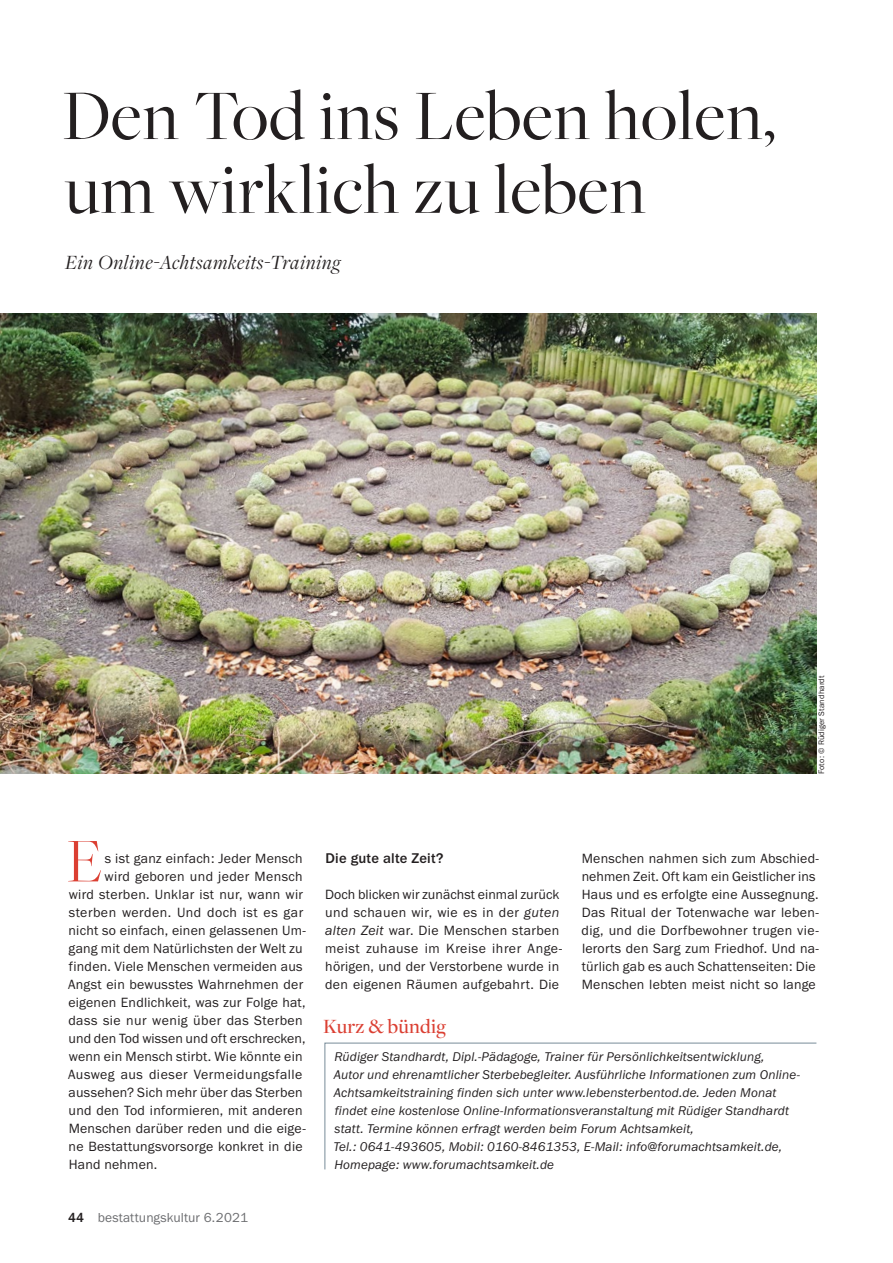
<style>
.page{position:relative;width:893px;height:1263px;background:#fff}
.page>*{position:absolute;margin:0;border:0;box-sizing:border-box;transform-origin:0 0}
.t1{font:73.8px/73.8px "Freight Big Pro";letter-spacing:.015em;color:#231f20}
.t2{font:300 64.65px "Freight Big Pro";color:#db3f32}
.t3{font:italic 21px "Freight Disp Pro";letter-spacing:.03em;color:#231f20}
.t4{font:500 21px "Freight Disp Pro";letter-spacing:.015em;color:#db3f32}
.t5{font:500 14.7px "Franklin Gothic URW";letter-spacing:.015em;color:#231f20}
.t6{font:13.8px/18px "Franklin Gothic URW Boo";letter-spacing:.015em;color:#231f20}
.t7{font:13.8px "Franklin Gothic URW Boo";letter-spacing:.035em;color:#231f20}
.t8{font:13.5px "Franklin Gothic URW Boo";letter-spacing:.01em;color:#6c6d70}
.t9{font:13.2px/18px "Franklin Gothic URW Boo Ita";letter-spacing:.01em;color:#231f20}
.t10{font:8.25px "Franklin Gothic URW Boo";letter-spacing:.015em;color:#231f20}
.s1{font-family:"Franklin Gothic URW";font-weight:500;color:#231f20}
.s2{font-family:"Franklin Gothic URW Boo Ita"}
</style>
<div class="page">
<img style="left:0;top:314px;width:816px;height:459px">
<svg style="left:324px;top:1042px;width:493px;height:128px"></svg>
<h1 class="t1" style="left:62px;top:77px;width:715px">Den Tod ins Leben holen, um wirklich zu leben</h1>
<h3 class="t3" style="left:65px;top:249px;width:277px">Ein Online-Achtsamkeits-Training</h3>
<p class="t10" style="left:816px;top:774px;width:100px;rotate:-90deg">Foto: © Rüdiger Standhardt</p>
<h2 class="t2" style="left:67px;top:819px;width:38px">E</h2>
<p class="t6" style="left:105px;top:849px;width:199px">s ist ganz einfach: Jeder Mensch</p>
<p class="t6" style="left:105px;top:867px;width:200px">wird geboren und jeder Mensch</p>
<p class="t6" style="left:69px;top:885px;width:236px">wird sterben. Unklar ist nur, wann wir</p>
<p class="t7" style="left:69px;top:904px;width:236px">sterben werden. Und doch ist es gar</p>
<p class="t6" style="left:69px;top:921px;width:239px">nicht so einfach, einen gelassenen Um-</p>
<p class="t6" style="left:69px;top:939px;width:236px">gang mit dem Natürlichsten der Welt zu</p>
<p class="t6" style="left:69px;top:957px;width:235px">finden. Viele Menschen vermeiden aus</p>
<p class="t6" style="left:68px;top:975px;width:237px">Angst ein bewusstes Wahrnehmen der</p>
<p class="t6" style="left:68px;top:993px;width:239px">eigenen Endlichkeit, was zur Folge hat,</p>
<p class="t7" style="left:68px;top:1012px;width:236px">dass sie nur wenig über das Sterben</p>
<p class="t6" style="left:69px;top:1029px;width:238px">und den Tod wissen und oft erschrecken,</p>
<p class="t6" style="left:69px;top:1047px;width:235px">wenn ein Mensch stirbt. Wie könnte ein</p>
<p class="t7" style="left:68px;top:1066px;width:236px">Ausweg aus dieser Vermeidungsfalle</p>
<p class="t6" style="left:69px;top:1083px;width:236px">aussehen? Sich mehr über das Sterben</p>
<p class="t6" style="left:69px;top:1101px;width:235px">und den Tod informieren, mit anderen</p>
<p class="t6" style="left:69px;top:1119px;width:239px">Menschen darüber reden und die eige-</p>
<p class="t6" style="left:69px;top:1137px;width:236px">ne Bestattungsvorsorge konkret in die</p>
<p class="t6" style="left:69px;top:1155px;width:90px">Hand nehmen.</p>
<p class="t8" style="left:68px;top:1209px;width:181px"><span class="s1">44</span> bestattungskultur 6.2021</p>
<p class="t5" style="left:325px;top:849px;width:120px">Die gute alte Zeit?</p>
<p class="t6" style="left:325px;top:885px;width:239px">Doch blicken wir zunächst einmal zurück und schauen wir, wie es in der <span class="s2">guten alten Zeit</span> war. Die Menschen starben meist zuhause im Kreise ihrer Ange&shy;hörigen, und der Verstorbene wurde in den eigenen Räumen aufgebahrt. Die</p>
<h3 class="t4" style="left:323px;top:1012px;width:124px">Kurz &amp; bündig</h3>
<p class="t6" style="left:582px;top:849px;width:239px">Menschen nahmen sich zum Abschied&shy;nehmen Zeit. Oft kam ein Geistlicher ins Haus und es erfolgte eine Aussegnung.<br>Das Ritual der Totenwache war leben&shy;dig, und die Dorfbewohner trugen vie&shy;lerorts den Sarg zum Friedhof. Und na&shy;türlich gab es auch Schattenseiten: Die Menschen lebten meist nicht so lange</p>
<p class="t9" style="left:333px;top:1048px;width:468px">Rüdiger Standhardt, Dipl.-Pädagoge, Trainer für Persönlichkeitsentwicklung,<br>Autor und ehrenamtlicher Sterbebegleiter. Ausführliche Informationen zum Online-Achtsamkeitstraining finden sich unter www.lebensterbentod.de. Jeden Monat findet eine kostenlose Online-Informationsveranstaltung mit Rüdiger Standhardt statt. Termine können erfragt werden beim Forum Achtsamkeit,<br>Tel.: 0641-493605, Mobil: 0160-8461353, E-Mail: info@forumachtsamkeit.de, Homepage: www.forumachtsamkeit.de</p>
</div>
